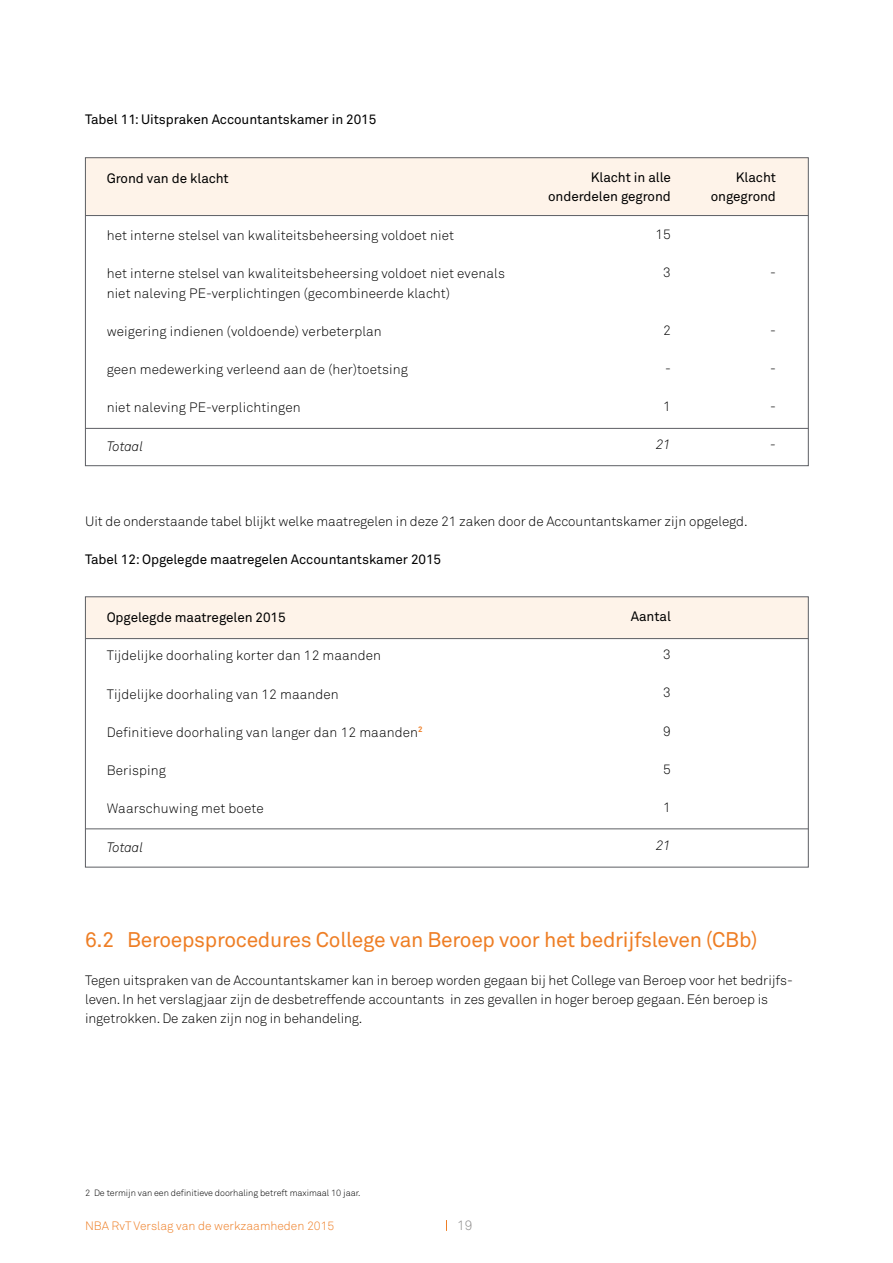
<style>
.page{position:relative;width:893px;height:1263px;background:#fff}
.page>*{position:absolute;margin:0;border:0;box-sizing:border-box;transform-origin:0 0}
.t1{font:21px "Akkurat";letter-spacing:-.015em;color:#ee7e25}
.t2{font:300 13.5px/19.2px "Akkurat";letter-spacing:.005em;color:#000}
.t3{font:13.5px/19.2px "Akkurat Pro";letter-spacing:-.005em;color:#000;text-align:right}
.t4{font:italic 13.5px "Akkurat Light Pro";letter-spacing:-.01em;color:#000}
.t5{font:300 13.5px "Akkurat";color:#8c8b8a}
.t6{font:300 12px "Akkurat";color:#ee7e25}
.t7{font:300 9px "Akkurat";letter-spacing:-.005em;color:#000}
</style>
<div class="page">
<div style="left:85px;top:597px;width:723px;height:42px;background:#fef3e9"></div>
<div style="left:85px;top:158px;width:723px;height:57px;background:#fef3e9"></div>
<div style="left:85px;top:596px;width:724px;height:271px;border:1px solid #5d5f64"></div>
<hr style="left:85px;top:828px;width:723px;height:1px;background:#5d5f64">
<hr style="left:85px;top:428px;width:723px;height:1px;background:#5d5f64">
<hr style="left:85px;top:638px;width:723px;height:1px;background:#5d5f64">
<hr style="left:85px;top:215px;width:723px;height:1px;background:#5d5f64">
<p class="t3" style="left:85px;top:110px;width:293px">Tabel 11: Uitspraken Accountantskamer in 2015</p>
<p class="t3" style="left:107px;top:169px;width:124px">Grond van de klacht</p>
<p class="t2" style="left:107px;top:226px;width:349px">het interne stelsel van kwaliteitsbeheersing voldoet niet</p>
<p class="t2" style="left:107px;top:264px;width:400px">het interne stelsel van kwaliteitsbeheersing voldoet niet evenals niet naleving PE-verplichtingen (gecombineerde klacht)</p>
<p class="t2" style="left:107px;top:321px;width:277px">weigering indienen (voldoende) verbeterplan</p>
<p class="t2" style="left:107px;top:359px;width:303px">geen medewerking verleend aan de (her)toetsing</p>
<p class="t2" style="left:107px;top:398px;width:195px">niet naleving PE-verplichtingen</p>
<p class="t4" style="left:107px;top:438px;width:38px">Totaal</p>
<p class="t3" style="left:548px;top:168px;width:124px">Klacht in alle onderdelen gegrond</p>
<p class="t2" style="left:655px;top:224px;width:17px">15</p>
<p class="t2" style="left:663px;top:263px;width:9px">3</p>
<p class="t2" style="left:663px;top:320px;width:9px">2</p>
<p class="t2" style="left:665px;top:358px;width:7px">-</p>
<p class="t2" style="left:663px;top:397px;width:9px">1</p>
<p class="t4" style="left:656px;top:437px;width:17px">21</p>
<p class="t3" style="left:711px;top:168px;width:67px">Klacht ongegrond</p>
<p class="t2" style="left:770px;top:263px;width:7px">-</p>
<p class="t2" style="left:770px;top:320px;width:7px">-</p>
<p class="t2" style="left:770px;top:358px;width:7px">-</p>
<p class="t2" style="left:770px;top:397px;width:7px">-</p>
<p class="t4" style="left:770px;top:437px;width:7px">-</p>
<p class="t2" style="left:85px;top:511px;width:664px">Uit de onderstaande tabel blijkt welke maatregelen in deze 21 zaken door de Accountantskamer zijn opgelegd.</p>
<p class="t3" style="left:85px;top:550px;width:358px">Tabel 12: Opgelegde maatregelen Accountantskamer 2015</p>
<p class="t3" style="left:107px;top:608px;width:180px">Opgelegde maatregelen 2015</p>
<p class="t2" style="left:107px;top:646px;width:276px">Tijdelijke doorhaling korter dan 12 maanden</p>
<p class="t2" style="left:107px;top:684px;width:234px">Tijdelijke doorhaling van 12 maanden</p>
<p class="t2" style="left:107px;top:722px;width:317px">Definitieve doorhaling van langer dan 12 maanden<sup>2</sup></p>
<p class="t2" style="left:107px;top:760px;width:61px">Berisping</p>
<p class="t2" style="left:107px;top:799px;width:159px">Waarschuwing met boete</p>
<p class="t4" style="left:107px;top:839px;width:38px">Totaal</p>
<p class="t3" style="left:631px;top:607px;width:42px">Aantal</p>
<p class="t2" style="left:663px;top:644px;width:9px">3</p>
<p class="t2" style="left:663px;top:683px;width:9px">3</p>
<p class="t2" style="left:663px;top:721px;width:9px">9</p>
<p class="t2" style="left:663px;top:759px;width:9px">5</p>
<p class="t2" style="left:663px;top:797px;width:9px">1</p>
<p class="t4" style="left:656px;top:837px;width:17px">21</p>
<h1 class="t1" style="left:85px;top:926px;width:674px">6.2 Beroepsprocedures College van Beroep voor het bedrijfsleven (CBb)</h1>
<p class="t2" style="left:85px;top:970px;width:709px">Tegen uitspraken van de Accountantskamer kan in beroep worden gegaan bij het College van Beroep voor het bedrijfs&shy;leven. In het verslagjaar zijn de desbetreffende accountants in zes gevallen in hoger beroep gegaan. Eén beroep is ingetrokken. De zaken zijn nog in behandeling.</p>
<p class="t7" style="left:85px;top:1187px;width:277px">2 De termijn van een definitieve doorhaling betreft maximaal 10 jaar.</p>
<p class="t6" style="left:85px;top:1218px;width:251px">NBA RvT Verslag van de werkzaamheden 2015</p>
<p class="t5" style="left:457px;top:1217px;width:17px">19</p>
</div>
